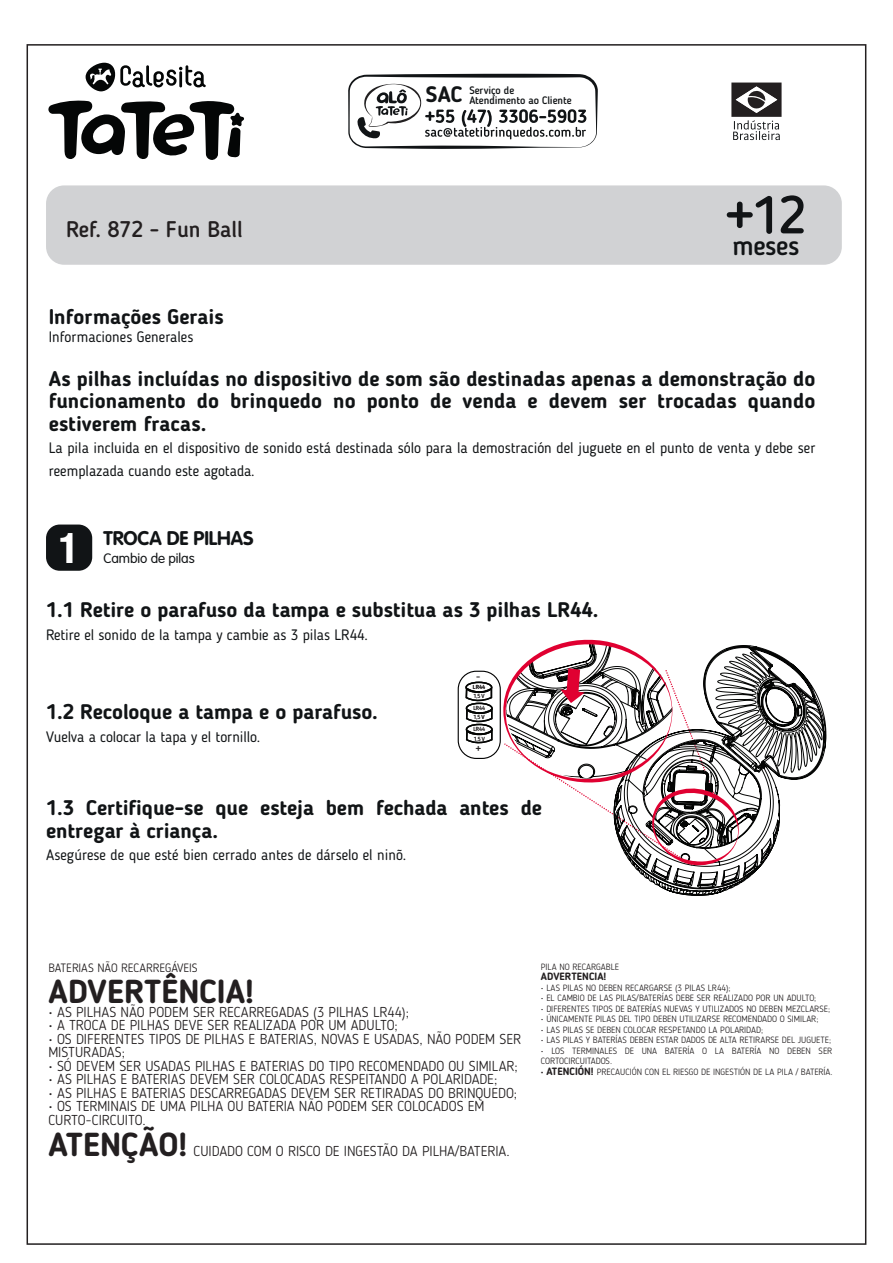
<style>
.page{position:relative;width:893px;height:1263px;background:#fff}
.page>*{position:absolute;margin:0;border:0;box-sizing:border-box;transform-origin:0 0}
.t1{font:500 52.5px "Blogger Sans";color:#111416}
.t2{font:700 condensed 42.3px "Helvetica Neue LT Std";color:#fff}
.t3{font:700 33px "Blogger Sans";color:#231f20}
.t4{font:500 26.85px "Blogger Sans";letter-spacing:-.02em;color:#111416}
.t5{font:500 22.5px "Blogger Sans";color:#231f20}
.t6{font:700 21px/22.5px "Blogger Sans";color:#111416;text-align:justify}
.t7{font:700 19.5px "VAG Rounded Std";letter-spacing:-.005em;color:#111416}
.t8{font:15px/22.5px "Blogger Sans";color:#111416}
.t9{font:300 14.25px/13.5px "Blogger Sans";color:#231f20}
.t10{font:300 13.5px "VAG Rounded Std";letter-spacing:-.005em;color:#111416}
.t11{font:300 12px "Blogger Sans";letter-spacing:-.005em;color:#231f20}
.t12{font:500 10.8px/9.8px "Blogger Sans";letter-spacing:-.01em;color:#111416}
.t13{font:700 10.5px "Blogger Sans";color:#231f20}
.t14{font:500 10.05px "Blogger Sans";color:#231f20}
.t15{font:300 9px/10.5px "Blogger Sans";color:#231f20}
.t16{font:5.85px "Blogger Sans";color:#231f20}
.t17{font:500 5.85px "Blogger Sans";color:#231f20}
.s1{font-weight:700;font-size:22.2px}
.s2{font-weight:700}
.s3{font-weight:700;font-size:10.5px}
</style>
<div class="page">
<svg style="left:503px;top:639px;width:323px;height:256px"></svg>
<div style="left:458px;top:671px;width:43px;height:88px;border:1px solid #000001;border-radius:18px"></div>
<svg style="left:465px;top:681px;width:28px;height:63px"></svg>
<div style="left:46px;top:524px;width:46px;height:47px;background:#111416;border-radius:14px"></div>
<div style="left:46px;top:185px;width:796px;height:80px;background:#d1d2d4;border-radius:18px"></div>
<svg style="left:48px;top:100px;width:196px;height:60px"></svg>
<svg style="left:86px;top:63px;width:120px;height:28px"></svg>
<svg style="left:731px;top:83px;width:51px;height:57px"></svg>
<svg style="left:348px;top:74px;width:250px;height:75px"></svg>
<h3 class="t5" style="left:66px;top:216px;width:178px">Ref. 872 - Fun Ball</h3>
<p class="t12" style="left:469px;top:85px;width:104px;text-indent:-43px"><span class="s1">SAC</span> Serviço de<br>Atendimento ao Cliente</p>
<h1 class="t1" style="left:726px;top:184px;width:81px">+12</h1>
<h3 class="t4" style="left:732px;top:229px;width:68px">meses</h3>
<h3 class="t6" style="left:49px;top:305px;width:177px">Informações Gerais</h3>
<h3 class="t8" style="left:49px;top:325px;width:146px">Informaciones Generales</h3>
<h3 class="t6" style="left:49px;top:367px;width:768px">As pilhas incluídas no dispositivo de som são destinadas apenas a demonstração do funcionamento do brinquedo no ponto de venda e devem ser trocadas quando estiverem fracas.</h3>
<h3 class="t8" style="left:49px;top:437px;width:768px">La pila incluida en el dispositivo de sonido está destinada sólo para la demostración del juguete en el punto de venta y debe ser reemplazada cuando este agotada.</h3>
<h3 class="t7" style="left:104px;top:526px;width:151px">TROCA DE PILHAS</h3>
<h2 class="t2" style="left:59px;top:522px;width:22px">1</h2>
<h3 class="t10" style="left:104px;top:550px;width:93px">Cambio de pilas</h3>
<h3 class="t6" style="left:46px;top:598px;width:554px">1.1 Retire o parafuso da tampa e substitua as 3 pilhas LR44.</h3>
<h3 class="t8" style="left:46px;top:623px;width:323px">Retire el sonido de la tampa y cambie as 3 pilas LR44.</h3>
<p class="t14" style="left:476px;top:670px;width:6px">-</p>
<h3 class="t6" style="left:46px;top:701px;width:333px">1.2 Recoloque a tampa e o parafuso.</h3>
<h3 class="t8" style="left:46px;top:725px;width:216px">Vuelva a colocar la tapa y el tornillo.</h3>
<p class="t17" style="left:473px;top:683px;width:14px">LR44</p>
<p class="t16" style="left:473px;top:693px;width:13px">1,5 V</p>
<p class="t16" style="left:473px;top:713px;width:13px">1,5 V</p>
<p class="t16" style="left:474px;top:735px;width:13px">1,5 V</p>
<p class="t16" style="left:473px;top:704px;width:13px">LR44</p>
<p class="t16" style="left:473px;top:725px;width:13px">LR44</p>
<p class="t14" style="left:476px;top:742px;width:7px">+</p>
<h3 class="t6" style="left:46px;top:796px;width:498px">1.3 Certifique-se que esteja bem fechada antes de entregar à criança.</h3>
<h3 class="t8" style="left:46px;top:844px;width:362px">Asegúrese de que esté bien cerrado antes de dárselo el ninõ.</h3>
<h3 class="t11" style="left:48px;top:960px;width:151px">BATERIAS NÃO RECARREGÁVEIS</h3>
<h3 class="t3" style="left:48px;top:972px;width:207px">ADVERTÊNCIA!</h3>
<h3 class="t9" style="left:48px;top:1005px;width:362px">• AS PILHAS NÃO PODEM SER RECARREGADAS (3 PILHAS LR44);</h3>
<h3 class="t9" style="left:48px;top:1019px;width:351px">• A TROCA DE PILHAS DEVE SER REALIZADA POR UM ADULTO;</h3>
<h3 class="t9" style="left:48px;top:1032px;width:474px">• OS DIFERENTES TIPOS DE PILHAS E BATERIAS, NOVAS E USADAS, NÃO PODEM SER<br>MISTURADAS;</h3>
<h3 class="t9" style="left:48px;top:1059px;width:471px">• SÓ DEVEM SER USADAS PILHAS E BATERIAS DO TIPO RECOMENDADO OU SIMILAR;</h3>
<h3 class="t9" style="left:48px;top:1073px;width:450px">• AS PILHAS E BATERIAS DEVEM SER COLOCADAS RESPEITANDO A POLARIDADE;</h3>
<h3 class="t9" style="left:48px;top:1086px;width:470px">• AS PILHAS E BATERIAS DESCARREGADAS DEVEM SER RETIRADAS DO BRINQUEDO;</h3>
<h3 class="t9" style="left:48px;top:1100px;width:438px">• OS TERMINAIS DE UMA PILHA OU BATERIA NÃO PODEM SER COLOCADOS EM<br>CURTO-CIRCUITO.</h3>
<h3 class="t3" style="left:48px;top:1125px;width:141px">ATENÇÃO!</h3>
<h3 class="t9" style="left:193px;top:1145px;width:318px">CUIDADO COM O RISCO DE INGESTÃO DA PILHA/BATERIA.</h3>
<p class="t15" style="left:541px;top:961px;width:80px">PILA NO RECARGABLE</p>
<p class="t13" style="left:541px;top:970px;width:67px">ADVERTENCIA!</p>
<p class="t15" style="left:541px;top:982px;width:191px">• LAS PILAS NO DEBEN RECARGARSE (3 PILAS LR44);</p>
<p class="t15" style="left:541px;top:993px;width:277px">• EL CAMBIO DE LAS PILAS/BATERÍAS DEBE SER REALIZADO POR UN ADULTO;</p>
<p class="t15" style="left:541px;top:1003px;width:291px">• DIFERENTES TIPOS DE BATERÍAS NUEVAS Y UTILIZADOS NO DEBEN MEZCLARSE;</p>
<p class="t15" style="left:541px;top:1014px;width:279px">• ÚNICAMENTE PILAS DEL TIPO DEBEN UTILIZARSE RECOMENDADO O SIMILAR;</p>
<p class="t15" style="left:541px;top:1024px;width:224px">• LAS PILAS SE DEBEN COLOCAR RESPETANDO LA POLARIDAD;</p>
<p class="t15" style="left:541px;top:1035px;width:292px">• LAS PILAS Y BATERÍAS DEBEN ESTAR DADOS DE ALTA RETIRARSE DEL JUGUETE;</p>
<p class="t15" style="left:541px;top:1045px;width:293px">• LOS TERMINALES DE UNA BATERÍA O LA BATERÍA NO DEBEN SER<br>CORTOCIRCUITADOS.</p>
<p class="t15" style="left:541px;top:1066px;width:293px"><span class="s2">•</span> <span class="s3">ATENCIÓN!</span> PRECAUCIÓN CON EL RIESGO DE INGESTIÓN DE LA PILA / BATERÍA.</p>
</div>
